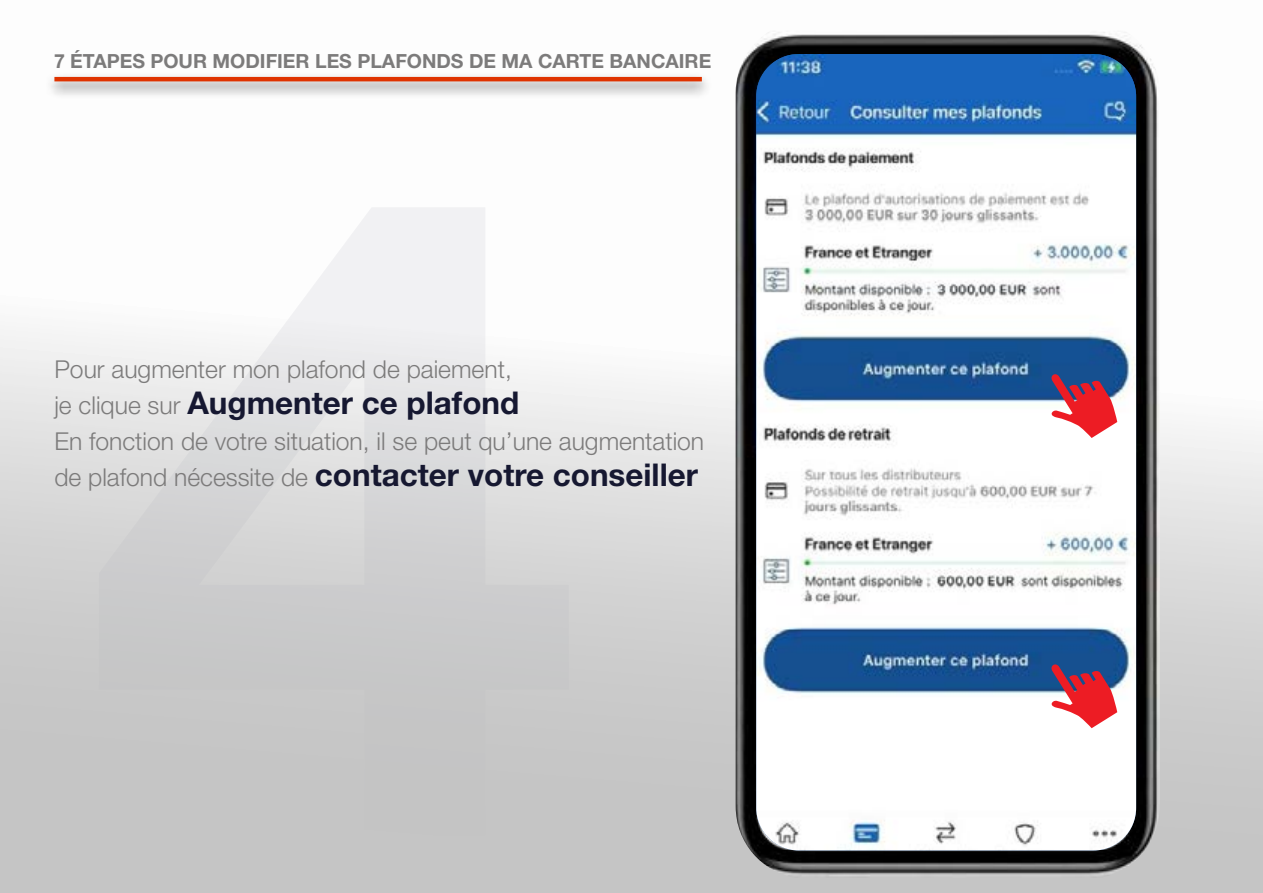
<style>
.page{position:relative;width:1263px;height:893px;background:#fff}
.page>*{position:absolute;margin:0;border:0;box-sizing:border-box;transform-origin:0 0}
.t1{font:700 897px "Helvetica Neue LT Std";color:#000936}
.t2{font:700 31.35px "Helvetica Neue LT Std";color:#161831}
.t3{font:300 24.6px "Helvetica Neue LT Std";color:#7c7b7b}
.t4{font:700 19.5px "Helvetica Neue LT Std";color:#7c7b7b}
.s1{font-weight:300;font-size:24.6px;color:#7c7b7b}
</style>
<div class="page">
<div style="left:0;top:0;width:1263px;height:893px;background:linear-gradient(to bottom,#fff,#bebebe)"></div>
<img style="left:736px;top:31px;width:424px;height:847px">
<img style="left:756px;top:54px;width:380px;height:796px">
<svg style="left:1051px;top:374px;width:66px;height:64px"></svg>
<svg style="left:1051px;top:664px;width:66px;height:64px"></svg>
<div style="left:44px;top:72px;width:669px;height:27px;background:#000;opacity:.55"></div>
<hr style="left:54px;top:77px;width:648px;height:4px;background:#df3300">
<p class="t4" style="left:54px;top:49px;width:659px">7 ÉTAPES POUR MODIFIER LES PLAFONDS DE MA CARTE BANCAIRE</p>
<h1 class="t1" style="left:84px;top:-39px;width:500px">4</h1>
<p class="t3" style="left:54px;top:354px;width:459px">Pour augmenter mon plafond de paiement,</p>
<p class="t2" style="left:54px;top:383px;width:466px"><span class="s1">je clique sur</span> Augmenter ce plafond</p>
<p class="t3" style="left:54px;top:426px;width:651px">En fonction de votre situation, il se peut qu’une augmentation</p>
<p class="t2" style="left:54px;top:455px;width:645px"><span class="s1">de plafond nécessite de</span> contacter votre conseiller</p>
</div>
